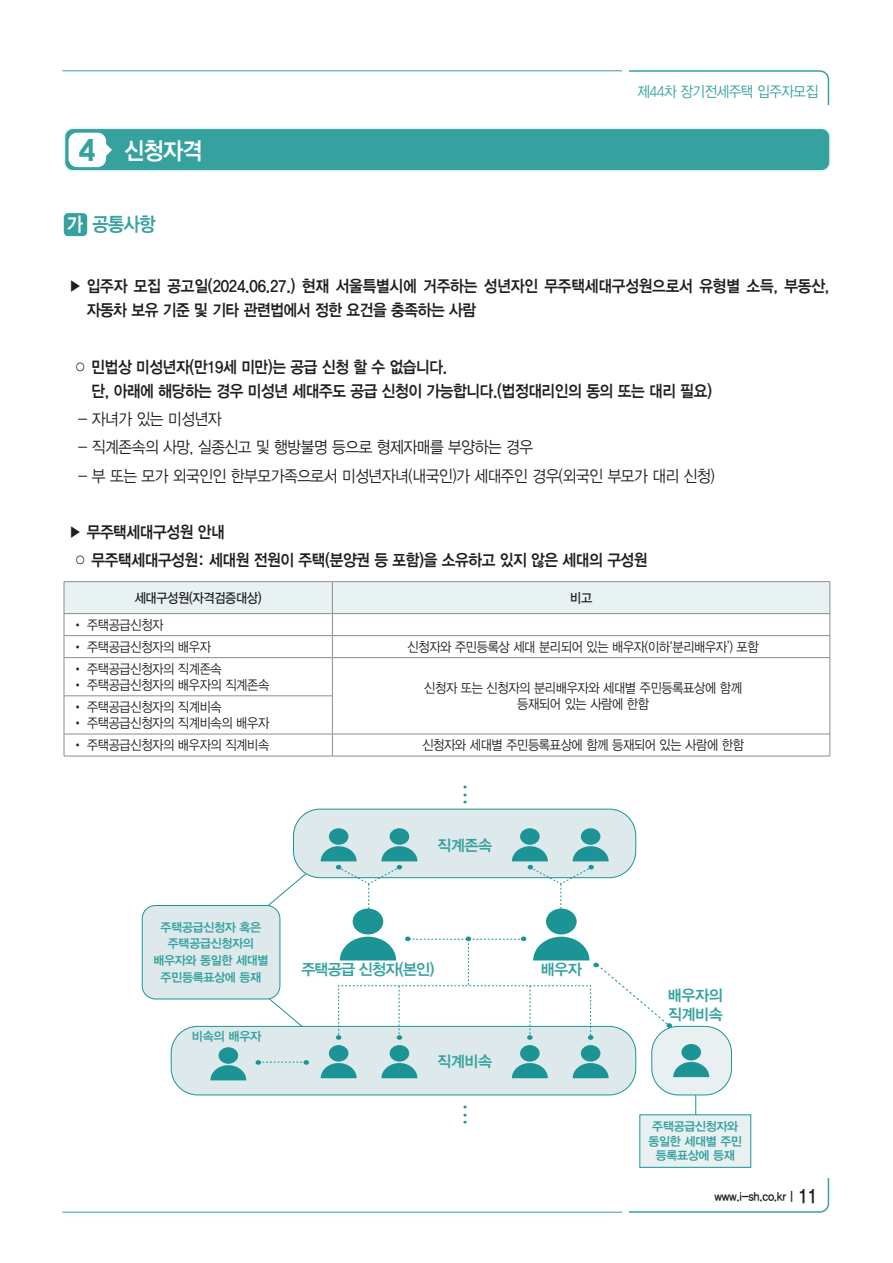
<style>
.page{position:relative;width:893px;height:1263px;background:#fff}
.page>*{position:absolute;margin:0;border:0;box-sizing:border-box;transform-origin:0 0}
.바제목_-_숫자{font:700 30px "Century Gothic";color:#36a2a0}
.바제목_-_내용{font:24px "Hakgyoansim Ext Bareondotum B";color:#fff;scale:.9 1}
.가{font:19.5px "Hakgyoansim Ext Bareondotum B";color:#36a2a0;scale:.9 1}
.t1{font:19.5px "Hakgyoansim Ext Bareondotum B";color:#fff;scale:.9 1}
._1__내{font:16.5px/24px "Hakgyoansim Ext Bareondotum B";letter-spacing:-.025em;color:#231f20;scale:.9 1}
._1__내-2{font:16.5px "Hakgyoansim Ext Bareondotum R";letter-spacing:-.025em;color:#231f20;scale:.9 1}
.위치_-_제목{font:15.45px "Hakgyoansim Ext Bareondotum B";letter-spacing:-.025em;color:#36a2a0}
.위치_-_제목-2{font:15.45px "Hakgyoansim Ext Bareondotum B";letter-spacing:-.05em;color:#36a2a0}
.t2{font:15px "Hakgyoansim Ext Bareondotum R";letter-spacing:-.025em;color:#36a2a0;scale:.9 1}
.표내용{font:13.5px "Hakgyoansim Ext Bareondotum R";letter-spacing:-.025em;color:#231f20;scale:.9 1}
.표제목{font:13.5px "YDVYGO33";letter-spacing:-.025em;color:#231f20;scale:.9 1}
.위치_-_제목-3{font:12.45px "Hakgyoansim Ext Bareondotum B";letter-spacing:-.025em;color:#36a2a0}
.위치_-_제목-4{font:12.15px/14.5px "Hakgyoansim Ext Bareondotum B";letter-spacing:-.025em;color:#36a2a0;text-align:center}
.t3{font:12px "Hakgyoansim Ext Bareondotum B";letter-spacing:-.025em;color:#231f20;scale:.9 1}
.s1{font-size:19.5px}
</style>
<div class="page">
<hr style="left:62px;top:71px;width:560px;height:1px;background:#36a2a0">
<svg style="left:629px;top:70px;width:201px;height:35px"></svg>
<hr style="left:62px;top:1212px;width:560px;height:1px;background:#36a2a0">
<svg style="left:629px;top:1177px;width:201px;height:36px"></svg>
<div style="left:65px;top:128px;width:765px;height:43px;background:#36a2a0;border-radius:9px"></div>
<div style="left:64px;top:128px;width:767px;height:44px;border:2px solid #e8f2f2;border-radius:9px"></div>
<div style="left:69px;top:133px;width:37px;height:34px;background:#fff;border-radius:9px"></div>
<svg style="left:106px;top:144px;width:6px;height:12px"></svg>
<div style="left:64px;top:213px;width:23px;height:23px;background:#36a2a0;border-radius:4px"></div>
<hr style="left:64px;top:657px;width:268px;height:1px;background:#8b8d90">
<hr style="left:332px;top:657px;width:498px;height:1px;background:#8b8d90">
<hr style="left:332px;top:658px;width:1px;height:38px;background:#8b8d90">
<hr style="left:64px;top:695px;width:269px;height:1px;background:#8b8d90">
<hr style="left:332px;top:696px;width:1px;height:38px;background:#8b8d90">
<hr style="left:64px;top:734px;width:268px;height:1px;background:#8b8d90">
<hr style="left:332px;top:734px;width:498px;height:1px;background:#8b8d90">
<svg style="left:332px;top:734px;width:1px;height:22px"></svg>
<svg style="left:64px;top:582px;width:767px;height:75px"></svg>
<hr style="left:64px;top:658px;width:1px;height:38px;background:#8b8d90">
<hr style="left:830px;top:658px;width:1px;height:38px;background:#8b8d90">
<hr style="left:64px;top:696px;width:1px;height:38px;background:#8b8d90">
<hr style="left:830px;top:696px;width:1px;height:38px;background:#8b8d90">
<svg style="left:64px;top:734px;width:1px;height:22px"></svg>
<svg style="left:830px;top:734px;width:1px;height:22px"></svg>
<hr style="left:64px;top:756px;width:268px;height:1px;background:#8b8d90">
<hr style="left:332px;top:756px;width:498px;height:1px;background:#8b8d90">
<hr style="left:64px;top:581px;width:268px;height:1px;background:#8b8d90">
<hr style="left:64px;top:582px;width:1px;height:31px;background:#8b8d90">
<hr style="left:332px;top:581px;width:498px;height:1px;background:#8b8d90">
<hr style="left:830px;top:582px;width:1px;height:31px;background:#8b8d90">
<hr style="left:64px;top:613px;width:268px;height:1px;background:#8b8d90">
<hr style="left:332px;top:613px;width:498px;height:1px;background:#8b8d90">
<svg style="left:268px;top:873px;width:40px;height:35px"></svg>
<svg style="left:266px;top:996px;width:44px;height:30px"></svg>
<hr style="left:695px;top:1084px;width:1px;height:42px;background:#1c9496">
<div style="left:293px;top:809px;width:343px;height:69px;background:#dde9ea;border-radius:27px"></div>
<div style="left:293px;top:809px;width:343px;height:69px;border:1px solid #1c9496;border-radius:27px"></div>
<div style="left:171px;top:1026px;width:465px;height:69px;background:#dde9ea;border-radius:27px"></div>
<div style="left:171px;top:1026px;width:465px;height:69px;border:1px solid #1c9496;border-radius:27px"></div>
<div style="left:652px;top:1026px;width:79px;height:69px;background:#e8f0f1;border-radius:27px"></div>
<div style="left:651px;top:1026px;width:81px;height:69px;border:1px solid #1c9496;border-radius:27px"></div>
<div style="left:353px;top:908px;width:30px;height:26px;background:#1c9496;border-radius:50%"></div>
<div style="left:546px;top:908px;width:31px;height:26px;background:#1c9496;border-radius:50%"></div>
<div style="left:329px;top:828px;width:19px;height:17px;background:#1c9496;border-radius:50%"></div>
<div style="left:520px;top:828px;width:20px;height:17px;background:#1c9496;border-radius:50%"></div>
<div style="left:390px;top:828px;width:19px;height:17px;background:#1c9496;border-radius:50%"></div>
<div style="left:581px;top:828px;width:19px;height:17px;background:#1c9496;border-radius:50%"></div>
<svg style="left:463px;top:1114px;width:4px;height:9px"></svg>
<svg style="left:463px;top:794px;width:4px;height:9px"></svg>
<svg style="left:321px;top:846px;width:96px;height:70px"></svg>
<div style="left:219px;top:1047px;width:19px;height:17px;background:#1c9496;border-radius:50%"></div>
<svg style="left:210px;top:1065px;width:36px;height:15px"></svg>
<div style="left:681px;top:1044px;width:20px;height:16px;background:#1c9496;border-radius:50%"></div>
<svg style="left:673px;top:1062px;width:36px;height:15px"></svg>
<div style="left:581px;top:1045px;width:19px;height:16px;background:#1c9496;border-radius:50%"></div>
<svg style="left:573px;top:1063px;width:36px;height:15px"></svg>
<div style="left:390px;top:1045px;width:19px;height:16px;background:#1c9496;border-radius:50%"></div>
<svg style="left:381px;top:1063px;width:36px;height:15px"></svg>
<div style="left:520px;top:1045px;width:20px;height:16px;background:#1c9496;border-radius:50%"></div>
<svg style="left:512px;top:1063px;width:36px;height:15px"></svg>
<div style="left:329px;top:1045px;width:19px;height:16px;background:#1c9496;border-radius:50%"></div>
<svg style="left:321px;top:1063px;width:36px;height:15px"></svg>
<svg style="left:256px;top:1060px;width:53px;height:5px"></svg>
<svg style="left:512px;top:846px;width:97px;height:70px"></svg>
<div style="left:640px;top:1115px;width:111px;height:52px;background:#e8f0f1"></div>
<div style="left:639px;top:1114px;width:112px;height:54px;border:1px solid #1c9496"></div>
<svg style="left:336px;top:936px;width:336px;height:104px"></svg>
<div style="left:142px;top:905px;width:138px;height:94px;background:#dde9ea;border-radius:13px"></div>
<div style="left:142px;top:905px;width:138px;height:94px;border:1px solid #1c9496;border-radius:13px"></div>
<p class="바제목_-_숫자" style="left:79px;top:128px;width:18px">4</p>
<p class="바제목_-_내용" style="left:125px;top:138px;width:88px">신청자격</p>
<p class="t1" style="left:67px;top:214px;width:19px">가</p>
<p class="가" style="left:92px;top:214px;width:72px">공통사항</p>
<p class="t2" style="left:637px;top:84px;width:202px">제44차 장기전세주택 입주자모집</p>
<p class="_1__내" style="left:87px;top:275px;width:826px;text-indent:-18px">▶ 입주자 모집 공고일(2024.06.27.) 현재 서울특별시에 거주하는 성년자인 무주택세대구성원으로서 유형별 소득, 부동산, 자동차 보유 기준 및 기타 관련법에서 정한 요건을 충족하는 사람</p>
<p class="_1__내" style="left:92px;top:355px;width:691px;text-indent:-18px">○ 민법상 미성년자(만19세 미만)는 공급 신청 할 수 없습니다.<br>단, 아래에 해당하는 경우 미성년 세대주도 공급 신청이 가능합니다.(법정대리인의 동의 또는 대리 필요)</p>
<p class="_1__내-2" style="left:78px;top:410px;width:161px">- 자녀가 있는 미성년자</p>
<p class="_1__내-2" style="left:78px;top:439px;width:507px">- 직계존속의 사망, 실종신고 및 행방불명 등으로 형제자매를 부양하는 경우</p>
<p class="_1__내-2" style="left:78px;top:467px;width:709px">- 부 또는 모가 외국인인 한부모가족으로서 미성년자녀(내국인)가 세대주인 경우(외국인 부모가 대리 신청)</p>
<p class="_1__내" style="left:69px;top:521px;width:175px">▶ 무주택세대구성원 안내</p>
<p class="_1__내" style="left:73px;top:549px;width:639px">○ 무주택세대구성원: 세대원 전원이 주택(분양권 등 포함)을 소유하고 있지 않은 세대의 구성원</p>
<p class="표제목" style="left:135px;top:590px;width:143px">세대구성원(자격검증대상)</p>
<p class="표제목" style="left:570px;top:590px;width:26px">비고</p>
<p class="표내용" style="left:72px;top:617px;width:103px">• 주택공급신청자</p>
<p class="표내용" style="left:72px;top:639px;width:156px">• 주택공급신청자의 배우자</p>
<p class="표내용" style="left:408px;top:639px;width:392px">신청자와 주민등록상 세대 분리되어 있는 배우자(이하‘분리배우자’) 포함</p>
<p class="표내용" style="left:72px;top:661px;width:168px">• 주택공급신청자의 직계존속</p>
<p class="표내용" style="left:72px;top:678px;width:220px">• 주택공급신청자의 배우자의 직계존속</p>
<p class="표내용" style="left:424px;top:681px;width:354px">신청자 또는 신청자의 분리배우자와 세대별 주민등록표상에 함께</p>
<p class="표내용" style="left:72px;top:700px;width:168px">• 주택공급신청자의 직계비속</p>
<p class="표내용" style="left:517px;top:697px;width:148px">등재되어 있는 사람에 한함</p>
<p class="표내용" style="left:72px;top:716px;width:220px">• 주택공급신청자의 직계비속의 배우자</p>
<p class="표내용" style="left:72px;top:738px;width:220px">• 주택공급신청자의 배우자의 직계비속</p>
<p class="표내용" style="left:422px;top:738px;width:359px">신청자와 세대별 주민등록표상에 함께 등재되어 있는 사람에 한함</p>
<p class="위치_-_제목-4" style="left:161px;top:920px;width:102px">주택공급신청자 혹은</p>
<p class="위치_-_제목-4" style="left:168px;top:937px;width:87px">주택공급신청자의</p>
<p class="위치_-_제목-4" style="left:153px;top:954px;width:117px">배우자와 동일한 세대별</p>
<p class="위치_-_제목-4" style="left:161px;top:970px;width:102px">주민등록표상에 등재</p>
<p class="위치_-_제목-3" style="left:192px;top:1030px;width:71px">비속의 배우자</p>
<p class="위치_-_제목" style="left:437px;top:837px;width:56px">직계존속</p>
<p class="위치_-_제목-2" style="left:301px;top:962px;width:135px">주택공급 신청자(본인)</p>
<p class="위치_-_제목" style="left:541px;top:962px;width:43px">배우자</p>
<p class="위치_-_제목" style="left:437px;top:1053px;width:56px">직계비속</p>
<p class="위치_-_제목" style="left:668px;top:987px;width:56px">배우자의</p>
<p class="위치_-_제목" style="left:668px;top:1006px;width:56px">직계비속</p>
<p class="위치_-_제목-4" style="left:648px;top:1119px;width:95px">주택공급신청자와 동일한 세대별 주민 등록표상에 등재</p>
<p class="t3" style="left:715px;top:1190px;width:116px">www.i-sh.co.kr | <span class="s1">11</span></p>
</div>
